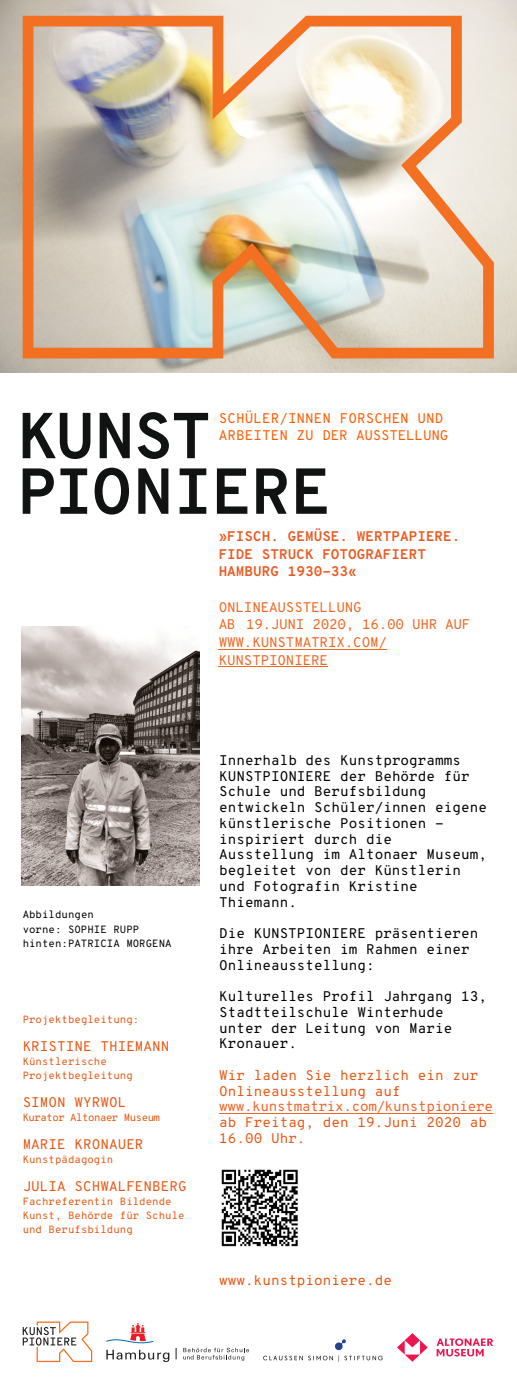
<style>
.page{position:relative;width:517px;height:1390px;background:#fff}
.page>*{position:absolute;margin:0;border:0;box-sizing:border-box;transform-origin:0 0}
.t1{font:14px/15.8px "Overpass Mono";color:#000}
.t2{font:14px/15.8px "Overpass Mono";color:#e85713}
.t3{font:14px/17.7px "Overpass Mono";letter-spacing:-.015em;color:#f26622}
.t4{font:700 14px/17.7px "Overpass Mono";color:#e95b23}
.t5{font:14px/17.7px "Overpass Mono";color:#ff5d00}
.t6{font:14px "Overpass Mono";letter-spacing:-.025em;color:#f06427}
.t7{font:10.5px/14px "Overpass Mono";color:#e85713}
.t8{font:10.5px/14.2px "Overpass Mono";color:#000}
.t9{font:10.5px "Overpass Mono";letter-spacing:-.05em;color:#e85713}
</style>
<div class="page">
<hr style="left:218px;top:649px;width:168px;height:1px;background:#f26622">
<hr style="left:218px;top:666px;width:110px;height:1px;background:#f26622">
<img style="left:0;top:0;width:516px;height:372px">
<svg style="left:23px;top:412px;width:185px;height:47px"></svg>
<svg style="left:23px;top:467px;width:303px;height:47px"></svg>
<svg style="left:106px;top:1322px;width:63px;height:39px"></svg>
<svg style="left:183px;top:1347px;width:66px;height:13px"></svg>
<svg style="left:263px;top:1339px;width:119px;height:22px"></svg>
<svg style="left:23px;top:1321px;width:69px;height:40px"></svg>
<svg style="left:397px;top:1333px;width:30px;height:28px"></svg>
<svg style="left:436px;top:1338px;width:56px;height:18px"></svg>
<img style="left:23px;top:16px;width:470px;height:342px">
<hr style="left:219px;top:1113px;width:273px;height:1px;background:#f06427">
<img style="left:221px;top:1169px;width:77px;height:78px">
<img style="left:21px;top:626px;width:178px;height:259px">
<p class="t5" style="left:219px;top:410px;width:231px">SCHÜLER/INNEN FORSCHEN UND<br>ARBEITEN ZU DER AUSSTELLUNG</p>
<p class="t4" style="left:218px;top:528px;width:243px">»FISCH. GEMÜSE. WERTPAPIERE.<br>FIDE STRUCK FOTOGRAFIERT<br>HAMBURG 1930-33«</p>
<p class="t3" style="left:218px;top:599px;width:253px">ONLINEAUSSTELLUNG<br>AB 19.JUNI 2020, 16.00 UHR AUF<br>WWW.KUNSTMATRIX.COM/<br>KUNSTPIONIERE</p>
<p class="t8" style="left:23px;top:908px;width:150px">Abbildungen<br>vorne: SOPHIE RUPP hinten:PATRICIA MORGENA</p>
<p class="t7" style="left:23px;top:1013px;width:118px">Projektbegleitung:</p>
<p class="t2" style="left:23px;top:1039px;width:148px">KRISTINE THIEMANN</p>
<p class="t7" style="left:23px;top:1055px;width:111px">Künstlerische<br>Projektbegleitung</p>
<p class="t2" style="left:23px;top:1095px;width:105px">SIMON WYRWOL</p>
<p class="t9" style="left:23px;top:1113px;width:139px">Kurator Altonaer Museum</p>
<p class="t2" style="left:23px;top:1137px;width:122px">MARIE KRONAUER</p>
<p class="t7" style="left:23px;top:1153px;width:92px">Kunstpädagogin</p>
<p class="t2" style="left:23px;top:1179px;width:165px">JULIA SCHWALFENBERG</p>
<p class="t7" style="left:23px;top:1195px;width:163px">Fachreferentin Bildende<br>Kunst, Behörde für Schule und Berufsbildung</p>
<p class="t1" style="left:219px;top:753px;width:269px">Innerhalb des Kunstprogramms<br>KUNSTPIONIERE der Behörde für<br>Schule und Berufsbildung entwickeln Schüler/innen eigene künstlerische Positionen - inspiriert durch die<br>Ausstellung im Altonaer Museum, begleitet von der Künstlerin und Fotografin Kristine<br>Thiemann.</p>
<p class="t1" style="left:219px;top:926px;width:260px">Die KUNSTPIONIERE präsentieren ihre Arbeiten im Rahmen einer<br>Onlineausstellung:</p>
<p class="t1" style="left:219px;top:989px;width:269px">Kulturelles Profil Jahrgang 13,<br>Stadtteilschule Winterhude unter der Leitung von Marie<br>Kronauer.</p>
<p class="t2" style="left:219px;top:1068px;width:260px">Wir laden Sie herzlich ein zur<br>Onlineausstellung auf</p>
<p class="t6" style="left:219px;top:1100px;width:275px">www.kunstmatrix.com/kunstpioniere</p>
<p class="t2" style="left:219px;top:1115px;width:269px">ab Freitag, den 19.Juni 2020 ab<br>16.00 Uhr.</p>
<p class="t2" style="left:219px;top:1273px;width:174px">www.kunstpioniere.de</p>
</div>
